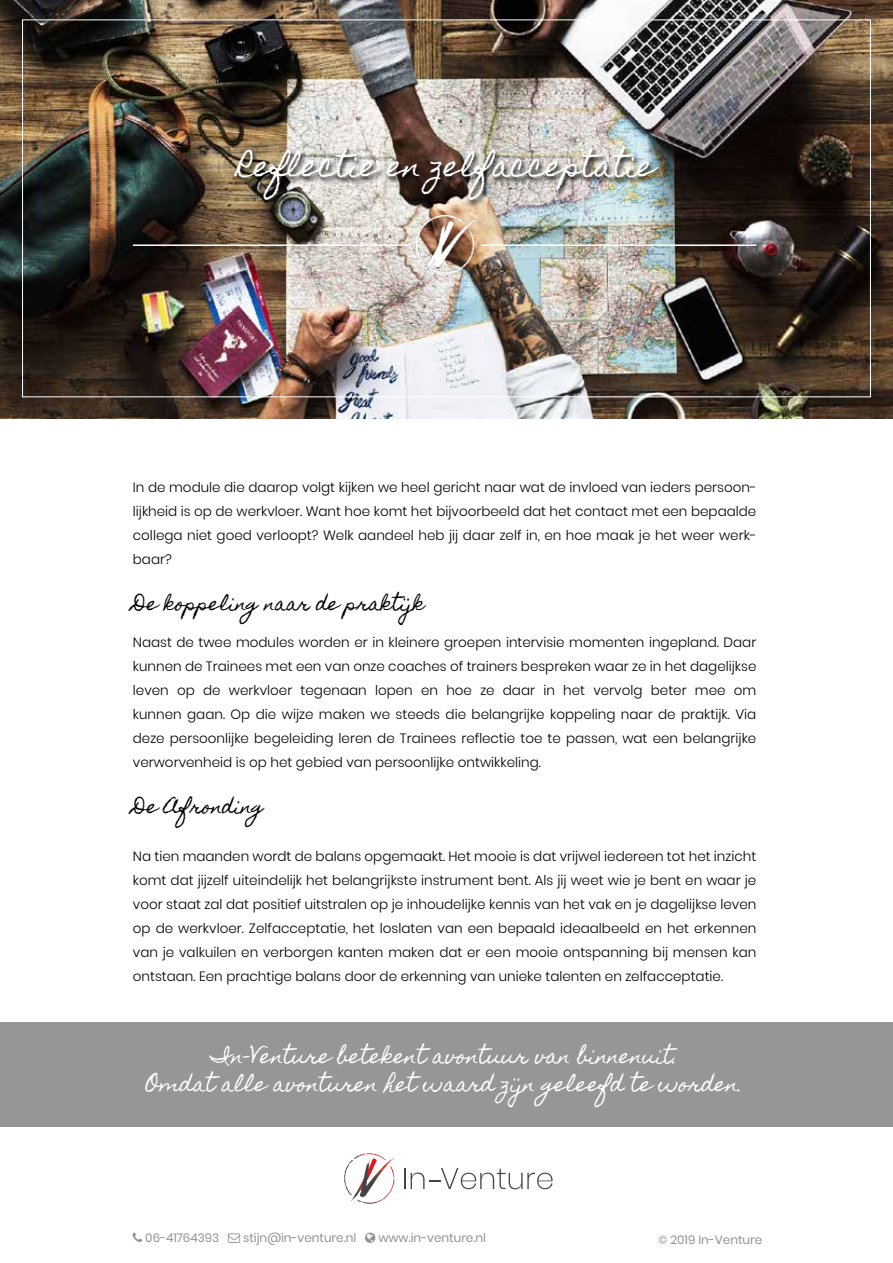
<style>
.page{position:relative;width:893px;height:1263px;background:#fff}
.page>*{position:absolute;margin:0;border:0;box-sizing:border-box;transform-origin:0 0}
.t1{font:28.5px "Homemade Apple";color:#fff}
.t2{font:19.5px/28.5px "Homemade Apple";color:#fff;text-align:center}
.t3{font:18px "Homemade Apple";color:#000}
.t4{font:300 13.5px/24px "Poppins";color:#000;text-align:justify}
.t5{font:12px "Poppins";color:#929292}
</style>
<div class="page">
<img style="left:0;top:0;width:893px;height:418px">
<img style="left:232px;top:146px;width:433px;height:62px">
<hr style="left:133px;top:244px;width:275px;height:2px;background:#fff">
<img style="left:416px;top:215px;width:61px;height:59px">
<hr style="left:481px;top:244px;width:275px;height:2px;background:#fff">
<div style="left:0;top:1023px;width:893px;height:104px;background:#979696"></div>
<svg style="left:344px;top:1153px;width:51px;height:51px"></svg>
<hr style="left:404px;top:1168px;width:2px;height:21px;background:#444">
<svg style="left:411px;top:1168px;width:142px;height:21px"></svg>
<h1 class="t1" style="left:238px;top:150px;width:418px">Reflectie en zelfacceptatie</h1>
<p class="t4" style="left:133px;top:476px;width:625px">In de module die daarop volgt kijken we heel gericht naar wat de invloed van ieders persoon&shy;lijkheid is op de werkvloer. Want hoe komt het bijvoorbeeld dat het contact met een bepaalde collega niet goed verloopt? Welk aandeel heb jij daar zelf in, en hoe maak je het weer werk&shy;baar?</p>
<h3 class="t3" style="left:133px;top:593px;width:293px">De koppeling naar de praktijk</h3>
<p class="t4" style="left:133px;top:631px;width:625px">Naast de twee modules worden er in kleinere groepen intervisie momenten ingepland. Daar kunnen de Trainees met een van onze coaches of trainers bespreken waar ze in het dagelijkse leven op de werkvloer tegenaan lopen en hoe ze daar in het vervolg beter mee om kunnen gaan. Op die wijze maken we steeds die belangrijke koppeling naar de praktijk. Via deze persoonlijke begeleiding leren de Trainees reflectie toe te passen, wat een belangrijke verworvenheid is op het gebied van persoonlijke ontwikkeling.</p>
<h3 class="t3" style="left:133px;top:796px;width:132px">De Afronding</h3>
<p class="t4" style="left:133px;top:844px;width:625px">Na tien maanden wordt de balans opgemaakt. Het mooie is dat vrijwel iedereen tot het inzicht komt dat jijzelf uiteindelijk het belangrijkste instrument bent. Als jij weet wie je bent en waar je voor staat zal dat positief uitstralen op je inhoudelijke kennis van het vak en je dagelijkse leven op de werkvloer. Zelfacceptatie, het loslaten van een bepaald ideaalbeeld en het erkennen van je valkuilen en verborgen kanten maken dat er een mooie ontspanning bij mensen kan ontstaan. Een prachtige balans door de erkenning van unieke talenten en zelfacceptatie.</p>
<h2 class="t2" style="left:146px;top:1042px;width:599px">In-Venture betekent avontuur van binnenuit.<br>Omdat alle avonturen het waard zijn geleefd te worden.</h2>
<p class="t5" style="left:145px;top:1231px;width:75px">06-41764393</p>
<p class="t5" style="left:243px;top:1231px;width:115px">stijn@in-venture.nl</p>
<p class="t5" style="left:378px;top:1231px;width:109px">www.in-venture.nl</p>
<p class="t5" style="left:658px;top:1232px;width:106px">© 2019 In-Venture</p>
</div>
